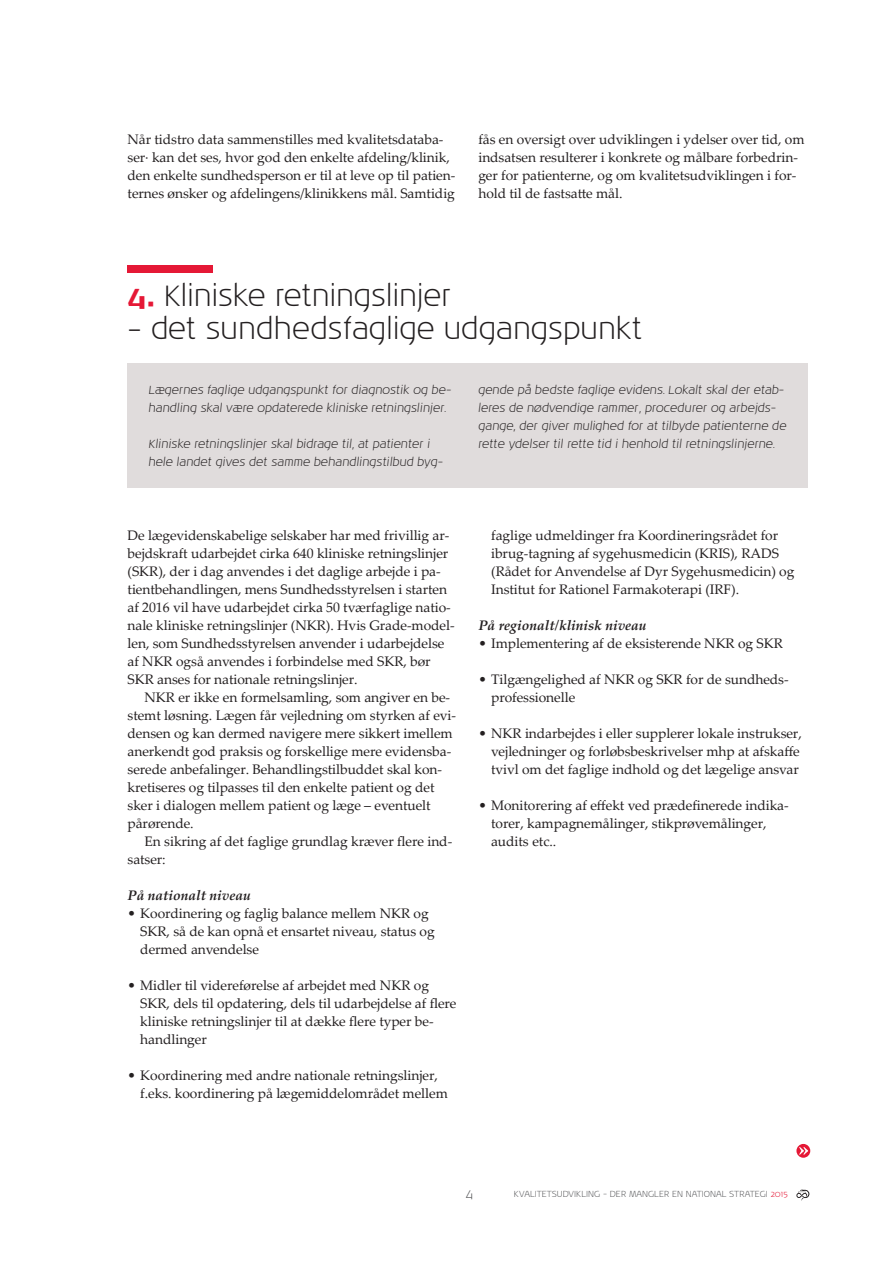
<style>
.page{position:relative;width:893px;height:1263px;background:#fff}
.page>*{position:absolute;margin:0;border:0;box-sizing:border-box;transform-origin:0 0}
.t1{font:300 30px "Noa LT Std";color:#231f20}
.t2{font:13.8px/18px "Palatino Linotype";letter-spacing:-.005em;color:#231f20}
.t3{font:italic 700 13.8px "Palatino Linotype";color:#231f20}
.t4{font:300 13.5px "Noa LT Std";color:#57585a}
.t5{font:italic 300 12px/18px "Noa LT Std";color:#231f20}
.t6{font:300 9px "Noa LT Std";color:#57585a}
.s1{font-weight:700;color:#e51836}
.s2{color:#e51836}
</style>
<div class="page">
<svg style="left:796px;top:1189px;width:13px;height:12px"></svg>
<svg style="left:796px;top:1144px;width:14px;height:14px"></svg>
<div style="left:128px;top:265px;width:85px;height:7px;background:#e51836"></div>
<div style="left:128px;top:364px;width:680px;height:124px;background:#e0dcdc"></div>
<p class="t2" style="left:128px;top:130px;width:329px">Når tidstro data sammenstilles med kvalitetsdataba&shy;ser· kan det ses, hvor god den enkelte afdeling/klinik, den enkelte sundhedsperson er til at leve op til patien&shy;ternes ønsker og afdelingens/klinikkens mål. Samtidig</p>
<p class="t2" style="left:478px;top:130px;width:328px">fås en oversigt over udviklingen i ydelser over tid, om indsatsen resulterer i konkrete og målbare forbedrin&shy;ger for patienterne, og om kvalitetsudviklingen i for&shy;hold til de fastsatte mål.</p>
<h1 class="t1" style="left:128px;top:278px;width:325px"><span class="s1">4.</span> Kliniske retningslinjer</h1>
<h1 class="t1" style="left:128px;top:311px;width:516px">– det sundhedsfaglige udgangspunkt</h1>
<p class="t5" style="left:149px;top:381px;width:304px">Lægernes faglige udgangspunkt for diagnostik og be&shy;handling skal være opdaterede kliniske retningslinjer.</p>
<p class="t5" style="left:149px;top:435px;width:296px">Kliniske retningslinjer skal bidrage til, at patienter i hele landet gives det samme behandlingstilbud byg-</p>
<p class="t5" style="left:478px;top:381px;width:310px">gende på bedste faglige evidens. Lokalt skal der etab&shy;leres de nødvendige rammer, procedurer og arbejds&shy;gange, der giver mulighed for at tilbyde patienterne de rette ydelser til rette tid i henhold til retningslinjerne.</p>
<p class="t2" style="left:128px;top:526px;width:329px">De lægevidenskabelige selskaber har med frivillig ar&shy;bejdskraft udarbejdet cirka 640 kliniske retningslinjer (SKR), der i dag anvendes i det daglige arbejde i pa&shy;tientbehandlingen, mens Sundhedsstyrelsen i starten af 2016 vil have udarbejdet cirka 50 tværfaglige natio&shy;nale kliniske retningslinjer (NKR). Hvis Grade-model&shy;len, som Sundhedsstyrelsen anvender i udarbejdelse af NKR også anvendes i forbindelse med SKR, bør SKR anses for nationale retningslinjer.</p>
<p class="t2" style="left:128px;top:688px;width:330px;text-indent:17px">NKR er ikke en formelsamling, som angiver en be&shy;stemt løsning. Lægen får vejledning om styrken af evi&shy;densen og kan dermed navigere mere sikkert imellem anerkendt god praksis og forskellige mere evidensba&shy;serede anbefalinger. Behandlingstilbuddet skal kon&shy;kretiseres og tilpasses til den enkelte patient og det sker i dialogen mellem patient og læge – eventuelt pårørende.</p>
<p class="t2" style="left:128px;top:832px;width:326px;text-indent:17px">En sikring af det faglige grundlag kræver flere ind&shy;satser:</p>
<p class="t3" style="left:128px;top:886px;width:125px">På nationalt niveau</p>
<p class="t2" style="left:140px;top:904px;width:296px;text-indent:-13px">• Koordinering og faglig balance mellem NKR og<br>SKR, så de kan opnå et ensartet niveau, status og dermed anvendelse</p>
<p class="t2" style="left:140px;top:976px;width:318px;text-indent:-13px">• Midler til videreførelse af arbejdet med NKR og SKR, dels til opdatering, dels til udarbejdelse af flere kliniske retningslinjer til at dække flere typer be&shy;handlinger</p>
<p class="t2" style="left:140px;top:1066px;width:309px;text-indent:-13px">• Koordinering med andre nationale retningslinjer, f.eks. koordinering på lægemiddelområdet mellem</p>
<p class="t2" style="left:491px;top:526px;width:305px">faglige udmeldinger fra Koordineringsrådet for ibrug-tagning af sygehusmedicin (KRIS), RADS (Rådet for Anvendelse af Dyr Sygehusmedicin) og Institut for Rationel Farmakoterapi (IRF).</p>
<p class="t3" style="left:478px;top:616px;width:170px">På regionalt/klinisk niveau</p>
<p class="t2" style="left:478px;top:634px;width:306px">• Implementering af de eksisterende NKR og SKR</p>
<p class="t2" style="left:491px;top:670px;width:298px;text-indent:-13px">• Tilgængelighed af NKR og SKR for de sundheds&shy;professionelle</p>
<p class="t2" style="left:491px;top:724px;width:312px;text-indent:-13px">• NKR indarbejdes i eller supplerer lokale instrukser, vejledninger og forløbsbeskrivelser mhp at afskaffe tvivl om det faglige indhold og det lægelige ansvar</p>
<p class="t2" style="left:491px;top:796px;width:299px;text-indent:-13px">• Monitorering af effekt ved prædefinerede indika&shy;torer, kampagnemålinger, stikprøvemålinger, audits etc..</p>
<p class="t4" style="left:466px;top:1185px;width:9px">4</p>
<p class="t6" style="left:514px;top:1188px;width:275px">kvalitetsudvikling - der mangler en national strategi <span class="s2">2015</span></p>
</div>
